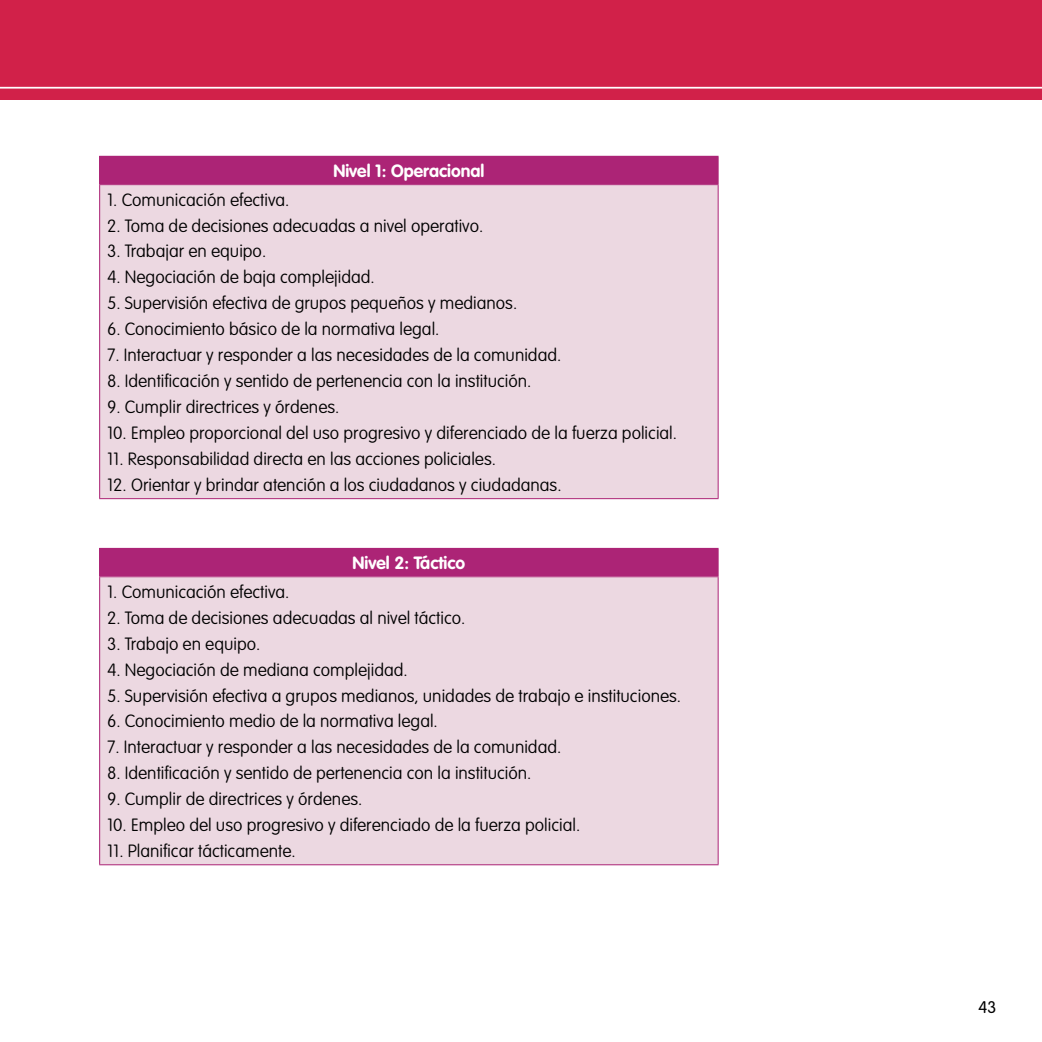
<style>
.page{position:relative;width:1042px;height:1042px;background:#fff}
.page>*{position:absolute;margin:0;border:0;box-sizing:border-box;transform-origin:0 0}
.t1{font:100 17.5px "VAG Rounded Std";color:#000}
.t2{font:700 17.5px "VAG Rounded Std";color:#fff}
.t3{font:300 16.62px "VAG Rounded Std";color:#000}
</style>
<div class="page">
<div style="left:0;top:0;width:1042px;height:99px;background:#d12149"></div>
<hr style="left:0;top:87px;width:1042px;height:2px;background:#fff">
<div style="left:100px;top:156px;width:618px;height:29px;background:#ac2476"></div>
<div style="left:100px;top:185px;width:618px;height:314px;background:#ecd8e1"></div>
<hr style="left:99px;top:156px;width:619px;height:1px;background:#ac2476">
<svg style="left:99px;top:157px;width:1px;height:27px"></svg>
<svg style="left:718px;top:157px;width:1px;height:27px"></svg>
<hr style="left:99px;top:184px;width:619px;height:1px;background:#ac2476">
<hr style="left:99px;top:185px;width:1px;height:313px;background:#ac2476">
<hr style="left:718px;top:185px;width:1px;height:313px;background:#ac2476">
<hr style="left:99px;top:498px;width:619px;height:1px;background:#ac2476">
<div style="left:100px;top:548px;width:618px;height:29px;background:#ac2476"></div>
<div style="left:100px;top:577px;width:618px;height:288px;background:#ecd8e1"></div>
<hr style="left:99px;top:548px;width:619px;height:1px;background:#ac2476">
<svg style="left:99px;top:549px;width:1px;height:27px"></svg>
<svg style="left:718px;top:549px;width:1px;height:27px"></svg>
<hr style="left:99px;top:576px;width:619px;height:1px;background:#ac2476">
<hr style="left:99px;top:577px;width:1px;height:287px;background:#ac2476">
<hr style="left:718px;top:577px;width:1px;height:287px;background:#ac2476">
<hr style="left:99px;top:864px;width:619px;height:1px;background:#ac2476">
<p class="t2" style="left:333px;top:161px;width:153px">Nivel 1: Operacional</p>
<p class="t1" style="left:107px;top:189px;width:184px">1. Comunicación efectiva.</p>
<p class="t1" style="left:107px;top:215px;width:378px">2. Toma de decisiones adecuadas a nivel operativo.</p>
<p class="t1" style="left:107px;top:241px;width:161px">3. Trabajar en equipo.</p>
<p class="t1" style="left:107px;top:267px;width:269px">4. Negociación de baja complejidad.</p>
<p class="t1" style="left:107px;top:293px;width:412px">5. Supervisión efectiva de grupos pequeños y medianos.</p>
<p class="t1" style="left:107px;top:319px;width:334px">6. Conocimiento básico de la normativa legal.</p>
<p class="t1" style="left:107px;top:345px;width:456px">7. Interactuar y responder a las necesidades de la comunidad.</p>
<p class="t1" style="left:107px;top:371px;width:426px">8. Identificación y sentido de pertenencia con la institución.</p>
<p class="t1" style="left:107px;top:397px;width:234px">9. Cumplir directrices y órdenes.</p>
<p class="t1" style="left:107px;top:423px;width:571px">10. Empleo proporcional del uso progresivo y diferenciado de la fuerza policial.</p>
<p class="t1" style="left:107px;top:449px;width:390px">11. Responsabilidad directa en las acciones policiales.</p>
<p class="t1" style="left:107px;top:475px;width:456px">12. Orientar y brindar atención a los ciudadanos y ciudadanas.</p>
<p class="t2" style="left:352px;top:553px;width:114px">Nivel 2: Táctico</p>
<p class="t1" style="left:107px;top:581px;width:184px">1. Comunicación efectiva.</p>
<p class="t1" style="left:107px;top:607px;width:360px">2. Toma de decisiones adecuadas al nivel táctico.</p>
<p class="t1" style="left:107px;top:633px;width:155px">3. Trabajo en equipo.</p>
<p class="t1" style="left:107px;top:659px;width:302px">4. Negociación de mediana complejidad.</p>
<p class="t1" style="left:107px;top:685px;width:575px">5. Supervisión efectiva a grupos medianos, unidades de trabajo e instituciones.</p>
<p class="t1" style="left:107px;top:711px;width:332px">6. Conocimiento medio de la normativa legal.</p>
<p class="t1" style="left:107px;top:737px;width:456px">7. Interactuar y responder a las necesidades de la comunidad.</p>
<p class="t1" style="left:107px;top:763px;width:426px">8. Identificación y sentido de pertenencia con la institución.</p>
<p class="t1" style="left:107px;top:789px;width:257px">9. Cumplir de directrices y órdenes.</p>
<p class="t1" style="left:107px;top:815px;width:474px">10. Empleo del uso progresivo y diferenciado de la fuerza policial.</p>
<p class="t1" style="left:107px;top:841px;width:190px">11. Planificar tácticamente.</p>
<p class="t3" style="left:978px;top:997px;width:19px">43</p>
</div>
